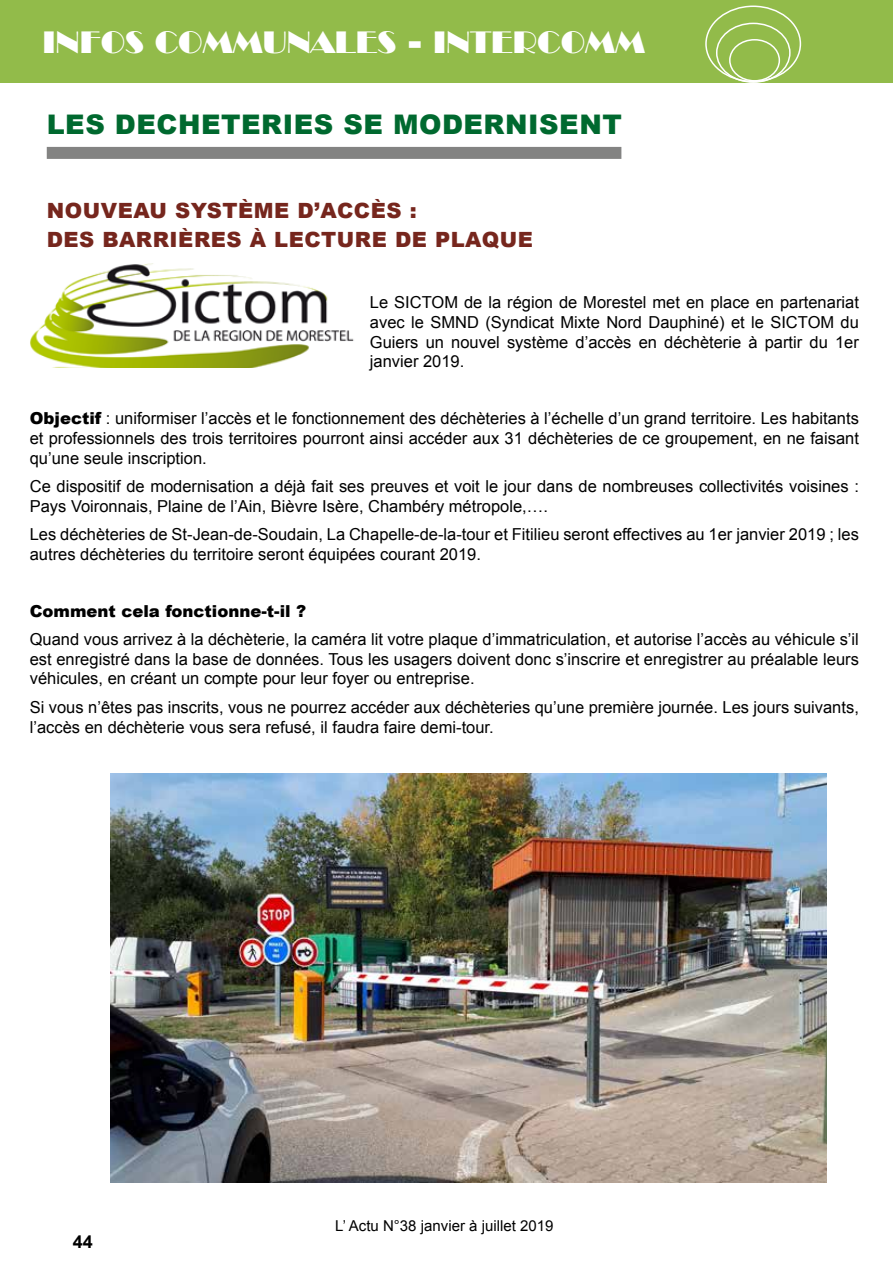
<style>
.page{position:relative;width:893px;height:1263px;background:#fff}
.page>*{position:absolute;margin:0;border:0;box-sizing:border-box;transform-origin:0 0}
.t1{font:30px "Broadway BT";color:#fff}
.t2{font:900 27px "Arial";letter-spacing:.02em;color:#00692f}
.t3{font:900 21px/29.4px "Arial";letter-spacing:.025em;color:#76261d}
.t4{font:700 18px "Arial";color:#000}
.t5{font:16.5px/19.8px "Arial";color:#000;text-align:justify}
.t6{font:900 16.5px "Arial";color:#000}
.t7{font:15px "Arial";color:#000}
.s1{font-weight:900}
</style>
<div class="page">
<hr style="left:892px;top:0;width:1px;height:84px;background:#88328a">
<div style="left:0;top:0;width:893px;height:83px;background:#92bb4a"></div>
<div style="left:705px;top:6px;width:96px;height:76px;border:2px solid #fff;border-radius:50%"></div>
<div style="left:716px;top:23px;width:75px;height:60px;border:2px solid #fff;border-radius:50%"></div>
<div style="left:729px;top:39px;width:51px;height:43px;border:2px solid #fff;border-radius:50%"></div>
<div style="left:47px;top:147px;width:574px;height:12px;background:#838382"></div>
<img style="left:30px;top:264px;width:324px;height:104px">
<img style="left:111px;top:774px;width:715px;height:408px">
<h1 class="t1" style="left:43px;top:24px;width:604px">INFOS COMMUNALES - INTERCOMM</h1>
<h2 class="t2" style="left:47px;top:105px;width:577px">LES DECHETERIES SE MODERNISENT</h2>
<p class="t3" style="left:47px;top:195px;width:488px">NOUVEAU SYSTÈME D’ACCÈS :<br>DES BARRIÈRES À LECTURE DE PLAQUE</p>
<p class="t5" style="left:370px;top:293px;width:490px">Le SICTOM de la région de Morestel met en place en partenariat avec le SMND (Syndicat Mixte Nord Dauphiné) et le SICTOM du Guiers un nouvel système d’accès en déchèterie à partir du 1er janvier 2019.</p>
<p class="t5" style="left:30px;top:409px;width:831px"><span class="s1">Objectif</span> : uniformiser l’accès et le fonctionnement des déchèteries à l’échelle d’un grand territoire. Les habitants et professionnels des trois territoires pourront ainsi accéder aux 31 déchèteries de ce groupement, en ne faisant qu’une seule inscription.</p>
<p class="t5" style="left:30px;top:476px;width:831px">Ce dispositif de modernisation a déjà fait ses preuves et voit le jour dans de nombreuses collectivités voisines :<br>Pays Voironnais, Plaine de l’Ain, Bièvre Isère, Chambéry métropole,….</p>
<p class="t5" style="left:30px;top:525px;width:831px">Les déchèteries de St-Jean-de-Soudain, La Chapelle-de-la-tour et Fitilieu seront effectives au 1er janvier 2019 ; les autres déchèteries du territoire seront équipées courant 2019.</p>
<p class="t6" style="left:30px;top:599px;width:278px">Comment cela fonctionne-t-il ?</p>
<p class="t5" style="left:30px;top:629px;width:831px">Quand vous arrivez à la déchèterie, la caméra lit votre plaque d’immatriculation, et autorise l’accès au véhicule s’il est enregistré dans la base de données. Tous les usagers doivent donc s’inscrire et enregistrer au préalable leurs véhicules, en créant un compte pour leur foyer ou entreprise.</p>
<p class="t5" style="left:30px;top:697px;width:831px">Si vous n’êtes pas inscrits, vous ne pourrez accéder aux déchèteries qu’une première journée. Les jours suivants, l’accès en déchèterie vous sera refusé, il faudra faire demi-tour.</p>
<p class="t4" style="left:73px;top:1230px;width:22px">44</p>
<p class="t7" style="left:335px;top:1216px;width:220px">L’ Actu N°38 janvier à juillet 2019</p>
</div>
